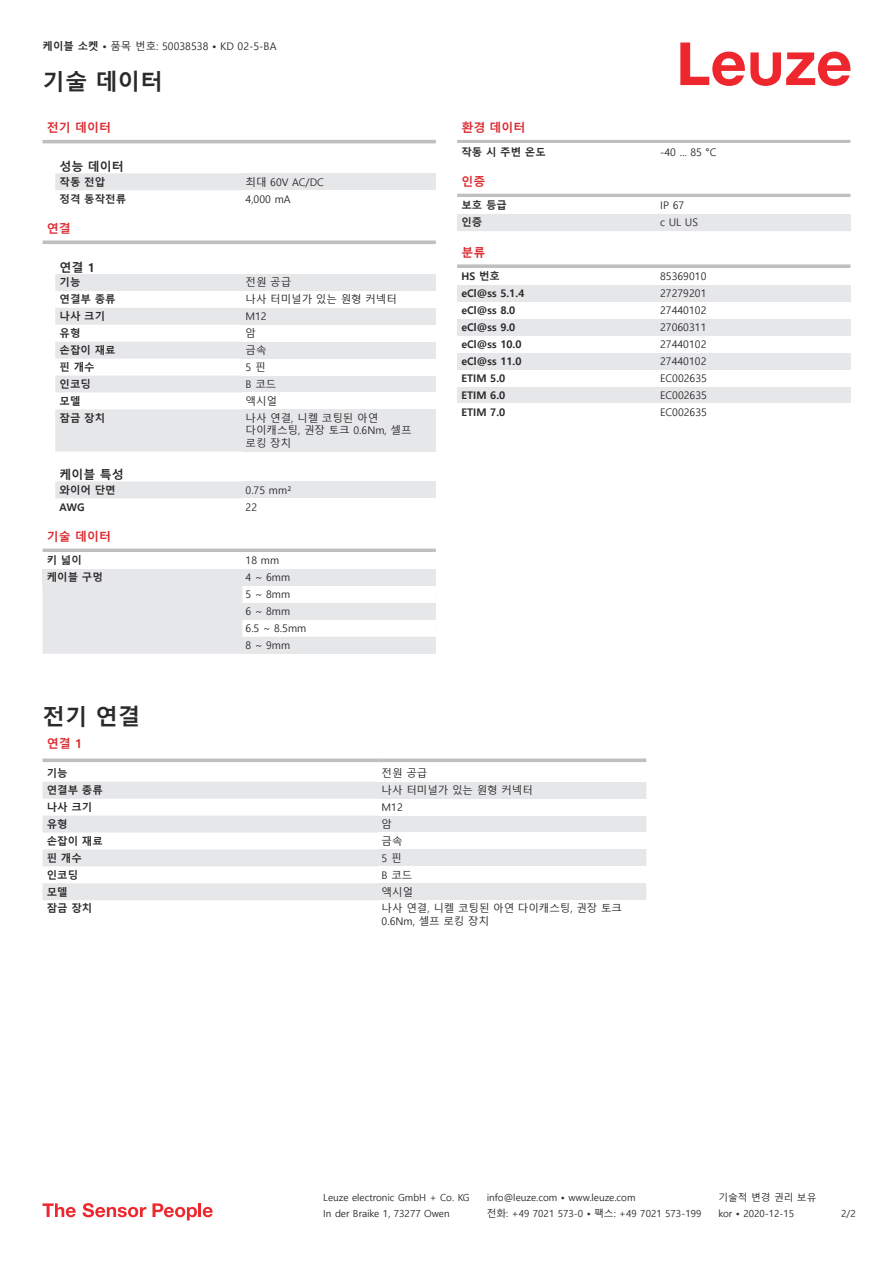
<style>
.page{position:relative;width:893px;height:1263px;background:#fff}
.page>*{position:absolute;margin:0;border:0;box-sizing:border-box;transform-origin:0 0}
.t1{font:700 22.5px "Malgun Gothic";color:#2b292a}
.t2{font:700 12px "Malgun Gothic";color:#db2a30}
.t3{font:700 12px "Malgun Gothic";color:#2b292a}
.t4{font:10.5px/17px "Malgun Gothic";color:#2b292a}
.t5{font:700 10.5px "Malgun Gothic";color:#2b292a}
.t6{font:9.75px "Malgun Gothic";color:#2b292a}
.s1{font-weight:700}
</style>
<div class="page">
<svg style="left:680px;top:43px;width:170px;height:43px"></svg>
<svg style="left:43px;top:173px;width:393px;height:481px"></svg>
<hr style="left:43px;top:140px;width:393px;height:3px;background:#bdbfc1">
<div style="left:242px;top:173px;width:194px;height:17px;background:#e6e7e9"></div>
<div style="left:242px;top:190px;width:194px;height:17px;background:#fff"></div>
<div style="left:43px;top:224px;width:393px;height:18px;background:#fff"></div>
<svg style="left:43px;top:240px;width:393px;height:4px;background:#c5c7c8"></svg>
<div style="left:242px;top:274px;width:194px;height:17px;background:#e6e7e9"></div>
<div style="left:242px;top:291px;width:194px;height:17px;background:#fff"></div>
<div style="left:242px;top:308px;width:194px;height:17px;background:#e6e7e9"></div>
<div style="left:242px;top:325px;width:194px;height:17px;background:#fff"></div>
<div style="left:242px;top:342px;width:194px;height:17px;background:#e6e7e9"></div>
<div style="left:242px;top:359px;width:194px;height:17px;background:#fff"></div>
<div style="left:242px;top:376px;width:194px;height:16px;background:#e6e7e9"></div>
<div style="left:242px;top:392px;width:194px;height:17px;background:#fff"></div>
<div style="left:242px;top:409px;width:194px;height:42px;background:#e6e7e9"></div>
<div style="left:242px;top:481px;width:194px;height:17px;background:#e6e7e9"></div>
<div style="left:242px;top:498px;width:194px;height:17px;background:#fff"></div>
<div style="left:43px;top:532px;width:393px;height:18px;background:#fff"></div>
<hr style="left:43px;top:549px;width:393px;height:3px;background:#bdbfc1">
<div style="left:43px;top:552px;width:199px;height:17px;background:#fff"></div>
<div style="left:242px;top:552px;width:194px;height:17px;background:#fff"></div>
<div style="left:43px;top:569px;width:199px;height:17px;background:#e6e7e9"></div>
<svg style="left:242px;top:569px;width:194px;height:85px"></svg>
<svg style="left:43px;top:782px;width:335px;height:118px;fill:#e6e7e9"></svg>
<svg style="left:43px;top:758px;width:335px;height:4px"></svg>
<svg style="left:378px;top:758px;width:268px;height:4px"></svg>
<div style="left:378px;top:782px;width:268px;height:17px;background:#e6e7e9"></div>
<div style="left:378px;top:815px;width:268px;height:17px;background:#e6e7e9"></div>
<div style="left:378px;top:849px;width:268px;height:17px;background:#e6e7e9"></div>
<div style="left:378px;top:883px;width:268px;height:17px;background:#e6e7e9"></div>
<hr style="left:457px;top:140px;width:393px;height:3px;background:#bdbfc1">
<hr style="left:457px;top:194px;width:393px;height:3px;background:#bdbfc1">
<div style="left:457px;top:214px;width:200px;height:17px;background:#e6e7e9"></div>
<div style="left:657px;top:214px;width:193px;height:17px;background:#e6e7e9"></div>
<svg style="left:457px;top:264px;width:393px;height:4px;background:#c4c5c7"></svg>
<div style="left:457px;top:285px;width:200px;height:17px;background:#e6e7e9"></div>
<div style="left:657px;top:285px;width:193px;height:17px;background:#e6e7e9"></div>
<div style="left:457px;top:319px;width:200px;height:17px;background:#e6e7e9"></div>
<div style="left:657px;top:319px;width:193px;height:17px;background:#e6e7e9"></div>
<div style="left:457px;top:353px;width:200px;height:17px;background:#e6e7e9"></div>
<div style="left:657px;top:353px;width:193px;height:17px;background:#e6e7e9"></div>
<div style="left:457px;top:386px;width:200px;height:17px;background:#e6e7e9"></div>
<div style="left:657px;top:386px;width:193px;height:17px;background:#e6e7e9"></div>
<svg style="left:43px;top:1203px;width:33px;height:14px"></svg>
<svg style="left:83px;top:1203px;width:63px;height:14px"></svg>
<svg style="left:153px;top:1203px;width:44px;height:17px"></svg>
<hr style="left:198px;top:1203px;width:3px;height:14px;background:#ed272d">
<svg style="left:203px;top:1207px;width:10px;height:10px"></svg>
<p class="t4" style="left:43px;top:38px;width:236px"><span class="s1">케이블 소켓 •</span> 품목 번호: 50038538 <span class="s1">•</span> KD 02-5-BA</p>
<h1 class="t1" style="left:43px;top:69px;width:122px">기술 데이터</h1>
<p class="t2" style="left:47px;top:121px;width:66px">전기 데이터</p>
<p class="t3" style="left:60px;top:160px;width:66px">성능 데이터</p>
<p class="t5" style="left:60px;top:176px;width:47px">작동 전압</p>
<p class="t4" style="left:246px;top:173px;width:80px">최대 60V AC/DC</p>
<p class="t5" style="left:60px;top:192px;width:68px">정격 동작전류</p>
<p class="t4" style="left:246px;top:190px;width:47px">4,000 mA</p>
<p class="t2" style="left:47px;top:221px;width:25px">연결</p>
<p class="t3" style="left:60px;top:260px;width:37px">연결 1</p>
<p class="t5" style="left:60px;top:276px;width:22px">기능</p>
<p class="t4" style="left:246px;top:274px;width:47px">전원 공급</p>
<p class="t5" style="left:60px;top:293px;width:58px">연결부 종류</p>
<p class="t4" style="left:246px;top:291px;width:153px">나사 터미널가 있는 원형 커넥터</p>
<p class="t5" style="left:60px;top:310px;width:47px">나사 크기</p>
<p class="t4" style="left:246px;top:308px;width:23px">M12</p>
<p class="t5" style="left:60px;top:327px;width:22px">유형</p>
<p class="t4" style="left:246px;top:325px;width:12px">암</p>
<p class="t5" style="left:60px;top:344px;width:58px">손잡이 재료</p>
<p class="t4" style="left:246px;top:342px;width:22px">금속</p>
<p class="t5" style="left:60px;top:361px;width:37px">핀 개수</p>
<p class="t4" style="left:246px;top:359px;width:21px">5 핀</p>
<p class="t5" style="left:60px;top:378px;width:33px">인코딩</p>
<p class="t4" style="left:246px;top:376px;width:32px">B 코드</p>
<p class="t5" style="left:60px;top:395px;width:22px">모델</p>
<p class="t4" style="left:246px;top:393px;width:33px">액시얼</p>
<p class="t5" style="left:60px;top:412px;width:47px">잠금 장치</p>
<p class="t4" style="left:246px;top:412px;width:168px;line-height:12.6px">나사 연결, 니켈 코팅된 아연 다이캐스팅, 권장 토크 0.6Nm, 셀프 로킹 장치</p>
<p class="t3" style="left:60px;top:468px;width:66px">케이블 특성</p>
<p class="t5" style="left:60px;top:484px;width:58px">와이어 단면</p>
<p class="t4" style="left:246px;top:482px;width:47px">0.75 mm²</p>
<p class="t5" style="left:60px;top:501px;width:27px">AWG</p>
<p class="t4" style="left:246px;top:498px;width:13px">22</p>
<p class="t2" style="left:47px;top:529px;width:66px">기술 데이터</p>
<p class="t5" style="left:47px;top:554px;width:37px">키 넓이</p>
<p class="t4" style="left:246px;top:552px;width:35px">18 mm</p>
<p class="t5" style="left:47px;top:571px;width:58px">케이블 구멍</p>
<p class="t4" style="left:246px;top:569px;width:62px">4 ~ 6mm<br>5 ~ 8mm<br>6 ~ 8mm<br>6.5 ~ 8.5mm<br>8 ~ 9mm</p>
<p class="t2" style="left:461px;top:121px;width:66px">환경 데이터</p>
<p class="t5" style="left:461px;top:146px;width:86px">작동 시 주변 온도</p>
<p class="t4" style="left:660px;top:144px;width:58px">-40 ... 85 °C</p>
<p class="t2" style="left:461px;top:175px;width:25px">인증</p>
<p class="t5" style="left:461px;top:199px;width:47px">보호 등급</p>
<p class="t4" style="left:660px;top:197px;width:26px">IP 67</p>
<p class="t5" style="left:461px;top:216px;width:22px">인증</p>
<p class="t4" style="left:660px;top:214px;width:39px">c UL US</p>
<p class="t2" style="left:461px;top:245px;width:25px">분류</p>
<p class="t5" style="left:461px;top:270px;width:40px">HS 번호</p>
<p class="t4" style="left:660px;top:268px;width:48px">85369010</p>
<p class="t5" style="left:461px;top:287px;width:64px">eCl@ss 5.1.4</p>
<p class="t4" style="left:660px;top:285px;width:48px">27279201</p>
<p class="t5" style="left:461px;top:304px;width:55px">eCl@ss 8.0</p>
<p class="t4" style="left:660px;top:302px;width:48px">27440102</p>
<p class="t5" style="left:461px;top:321px;width:55px">eCl@ss 9.0</p>
<p class="t4" style="left:660px;top:319px;width:48px">27060311</p>
<p class="t5" style="left:461px;top:338px;width:62px">eCl@ss 10.0</p>
<p class="t4" style="left:660px;top:336px;width:48px">27440102</p>
<p class="t5" style="left:461px;top:355px;width:62px">eCl@ss 11.0</p>
<p class="t4" style="left:660px;top:353px;width:48px">27440102</p>
<p class="t5" style="left:461px;top:372px;width:45px">ETIM 5.0</p>
<p class="t4" style="left:660px;top:370px;width:48px">EC002635</p>
<p class="t5" style="left:461px;top:389px;width:45px">ETIM 6.0</p>
<p class="t4" style="left:660px;top:387px;width:48px">EC002635</p>
<p class="t5" style="left:461px;top:406px;width:45px">ETIM 7.0</p>
<p class="t4" style="left:660px;top:404px;width:48px">EC002635</p>
<h1 class="t1" style="left:43px;top:703px;width:99px">전기 연결</h1>
<p class="t2" style="left:47px;top:736px;width:37px">연결 1</p>
<p class="t5" style="left:47px;top:767px;width:22px">기능</p>
<p class="t4" style="left:382px;top:765px;width:47px">전원 공급</p>
<p class="t5" style="left:47px;top:784px;width:58px">연결부 종류</p>
<p class="t4" style="left:382px;top:782px;width:153px">나사 터미널가 있는 원형 커넥터</p>
<p class="t5" style="left:47px;top:801px;width:47px">나사 크기</p>
<p class="t4" style="left:382px;top:799px;width:23px">M12</p>
<p class="t5" style="left:47px;top:818px;width:22px">유형</p>
<p class="t4" style="left:382px;top:816px;width:12px">암</p>
<p class="t5" style="left:47px;top:835px;width:58px">손잡이 재료</p>
<p class="t4" style="left:382px;top:833px;width:22px">금속</p>
<p class="t5" style="left:47px;top:852px;width:37px">핀 개수</p>
<p class="t4" style="left:382px;top:850px;width:21px">5 핀</p>
<p class="t5" style="left:47px;top:868px;width:33px">인코딩</p>
<p class="t4" style="left:382px;top:866px;width:32px">B 코드</p>
<p class="t5" style="left:47px;top:885px;width:22px">모델</p>
<p class="t4" style="left:382px;top:883px;width:33px">액시얼</p>
<p class="t5" style="left:47px;top:902px;width:47px">잠금 장치</p>
<p class="t4" style="left:382px;top:902px;width:242px;line-height:12.6px">나사 연결, 니켈 코팅된 아연 다이캐스팅, 권장 토크<br>0.6Nm, 셀프 로킹 장치</p>
<p class="t6" style="left:323px;top:1192px;width:148px">Leuze electronic GmbH + Co. KG</p>
<p class="t6" style="left:487px;top:1192px;width:150px">info@leuze.com • www.leuze.com</p>
<p class="t6" style="left:718px;top:1192px;width:100px">기술적 변경 권리 보유</p>
<p class="t6" style="left:323px;top:1208px;width:128px">In der Braike 1, 73277 Owen</p>
<p class="t6" style="left:487px;top:1208px;width:216px">전화: +49 7021 573-0 • 팩스: +49 7021 573-199</p>
<p class="t6" style="left:718px;top:1208px;width:77px">kor • 2020-12-15</p>
<p class="t6" style="left:841px;top:1208px;width:16px">2 /2</p>
</div>
